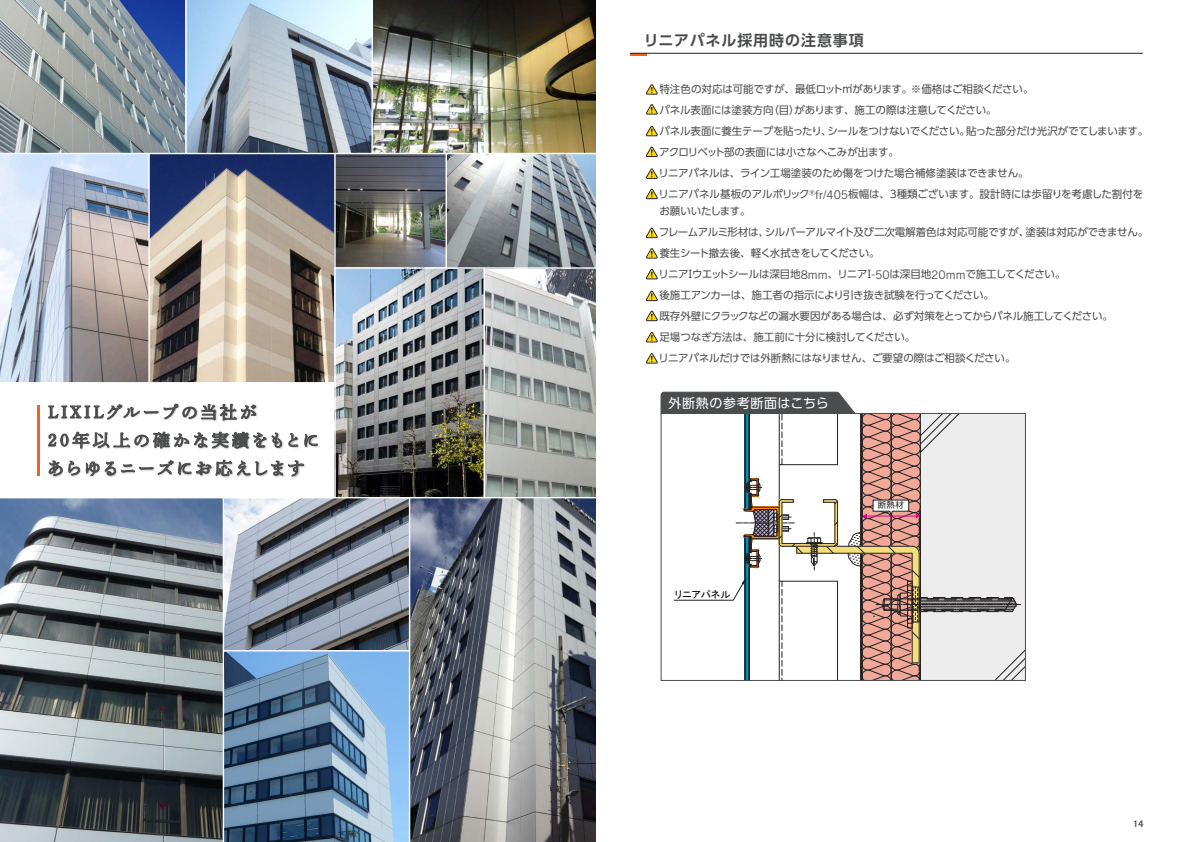
<style>
.page{position:relative;width:1191px;height:842px;background:#fff}
.page>*{position:absolute;margin:0;border:0;box-sizing:border-box;transform-origin:0 0}
.t1{font:17px/28px "P Shuei N Min Std N L";letter-spacing:.14em;color:#4b4c4d}
.t2{font:700 15px "UD Shin Go Pro De";letter-spacing:.06em;color:#4b4c4d}
.t3{font:13px "UD Shin Go Pro";letter-spacing:.05em;color:#fff}
.t4{font:11.9px "MS P Gothic";color:#231f20}
.t5{font:10.5px/21px "UD Shin Go Pro";letter-spacing:-.025em;color:#4b4c4d}
.t6{font:10.2px "MS P Gothic";color:#000}
.t7{font:700 9px "Trade Gothic LT Std";color:#4b4c4d}
.t8{font:8.4px "Shin Go Pro";color:#231f20}
.s1{font-family:"Trade Gothic";font-size:11.9px}
</style>
<div class="page">
<img style="left:150px;top:154px;width:184px;height:228px">
<img style="left:0;top:0;width:595px;height:153px">
<img style="left:0;top:498px;width:595px;height:344px">
<img style="left:336px;top:154px;width:259px;height:343px">
<img style="left:0;top:154px;width:148px;height:228px">
<img style="left:48px;top:403px;width:271px;height:75px">
<svg style="left:48px;top:404px;width:110px;height:16px"></svg>
<svg style="left:164px;top:404px;width:92px;height:16px"></svg>
<svg style="left:48px;top:431px;width:218px;height:19px"></svg>
<svg style="left:272px;top:432px;width:10px;height:16px"></svg>
<svg style="left:289px;top:433px;width:9px;height:14px"></svg>
<svg style="left:304px;top:434px;width:14px;height:13px"></svg>
<svg style="left:49px;top:461px;width:14px;height:15px"></svg>
<svg style="left:69px;top:461px;width:11px;height:14px"></svg>
<svg style="left:86px;top:462px;width:13px;height:14px"></svg>
<svg style="left:105px;top:460px;width:199px;height:16px"></svg>
<hr style="left:37px;top:405px;width:3px;height:71px;background:#f26221">
<hr style="left:224px;top:650px;width:185px;height:1px;background:#fff">
<hr style="left:223px;top:498px;width:1px;height:344px;background:#fff">
<hr style="left:409px;top:498px;width:1px;height:344px;background:#fff">
<hr style="left:483px;top:268px;width:2px;height:230px;background:#fff">
<hr style="left:185px;top:0;width:2px;height:153px;background:#fff">
<hr style="left:371px;top:0;width:2px;height:153px;background:#fff">
<hr style="left:445px;top:154px;width:2px;height:114px;background:#fff">
<hr style="left:335px;top:267px;width:262px;height:2px;background:#fff">
<hr style="left:630px;top:53px;width:16px;height:3px;background:#f26221">
<hr style="left:630px;top:53px;width:512px;height:1px;background:#231f20">
<svg style="left:660px;top:392px;width:365px;height:289px"></svg>
<svg style="left:646px;top:84px;width:11px;height:10px"></svg>
<svg style="left:646px;top:104px;width:11px;height:10px"></svg>
<svg style="left:646px;top:126px;width:11px;height:10px"></svg>
<svg style="left:646px;top:147px;width:11px;height:10px"></svg>
<svg style="left:646px;top:168px;width:11px;height:11px"></svg>
<svg style="left:646px;top:189px;width:11px;height:10px"></svg>
<svg style="left:646px;top:291px;width:11px;height:10px"></svg>
<svg style="left:646px;top:311px;width:11px;height:10px"></svg>
<svg style="left:646px;top:332px;width:11px;height:10px"></svg>
<svg style="left:646px;top:353px;width:11px;height:10px"></svg>
<svg style="left:646px;top:228px;width:11px;height:10px"></svg>
<svg style="left:646px;top:248px;width:11px;height:10px"></svg>
<svg style="left:646px;top:269px;width:11px;height:10px"></svg>
<h1 class="t1" style="left:47px;top:398px;width:274px">LIXILグループの当社が<br>20年以上の確かな実績をもとにあらゆるニーズにお応えします</h1>
<h2 class="t2" style="left:644px;top:28px;width:221px">リニアパネル採用時の注意事項</h2>
<p class="t5" style="left:658px;top:79px;width:491px">特注色の対応は可能ですが、最低ロット㎡があります。※価格はご相談ください。<br>パネル表面には塗装方向（目）があります、施工の際は注意してください。<br>パネル表面に養生テープを貼ったり、シールをつけないでください。貼った部分だけ光沢がでてしまいます。アクロリベット部の表面には小さなへこみが出ます。<br>リニアパネルは、ライン工場塗装のため傷をつけた場合補修塗装はできません。<br>リニアパネル基板のアルポリック<sup>Ⓡ</sup><span class="s1">fr/405</span>板幅は、３種類ございます。設計時には歩留りを考慮した割付を</p>
<p class="t5" style="left:658px;top:201px;width:491px">お願いいたします。<br>フレームアルミ形材は、シルバーアルマイト及び二次電解着色は対応可能ですが、塗装は対応ができません。養生シート撤去後、軽く水拭きをしてください。<br>リニアⅠウエットシールは深目地<span class="s1">8mm</span>、リニアⅠ<span class="s1">-50</span>は深目地<span class="s1">20mm</span>で施工してください。<br>後施工アンカーは、施工者の指示により引き抜き試験を行ってください。<br>既存外壁にクラックなどの漏水要因がある場合は、必ず対策をとってからパネル施工してください。<br>足場つなぎ方法は、施工前に十分に検討してください。<br>リニアパネルだけでは外断熱にはなりません、ご要望の際はご相談ください。</p>
<p class="t4" style="left:815px;top:233px;width:19px">151</p>
<p class="t4" style="left:755px;top:261px;width:13px">30</p>
<p class="t4" style="left:802px;top:261px;width:13px">50</p>
<p class="t4" style="left:843px;top:261px;width:13px">20</p>
<p class="t4" style="left:885px;top:261px;width:13px">50</p>
<p class="t3" style="left:668px;top:393px;width:162px">外断熱の参考断面はこちら</p>
<p class="t6" style="left:675px;top:589px;width:57px">リニアパネル</p>
<p class="t8" style="left:877px;top:498px;width:28px">断熱材</p>
<p class="t7" style="left:1133px;top:818px;width:12px">14</p>
</div>
